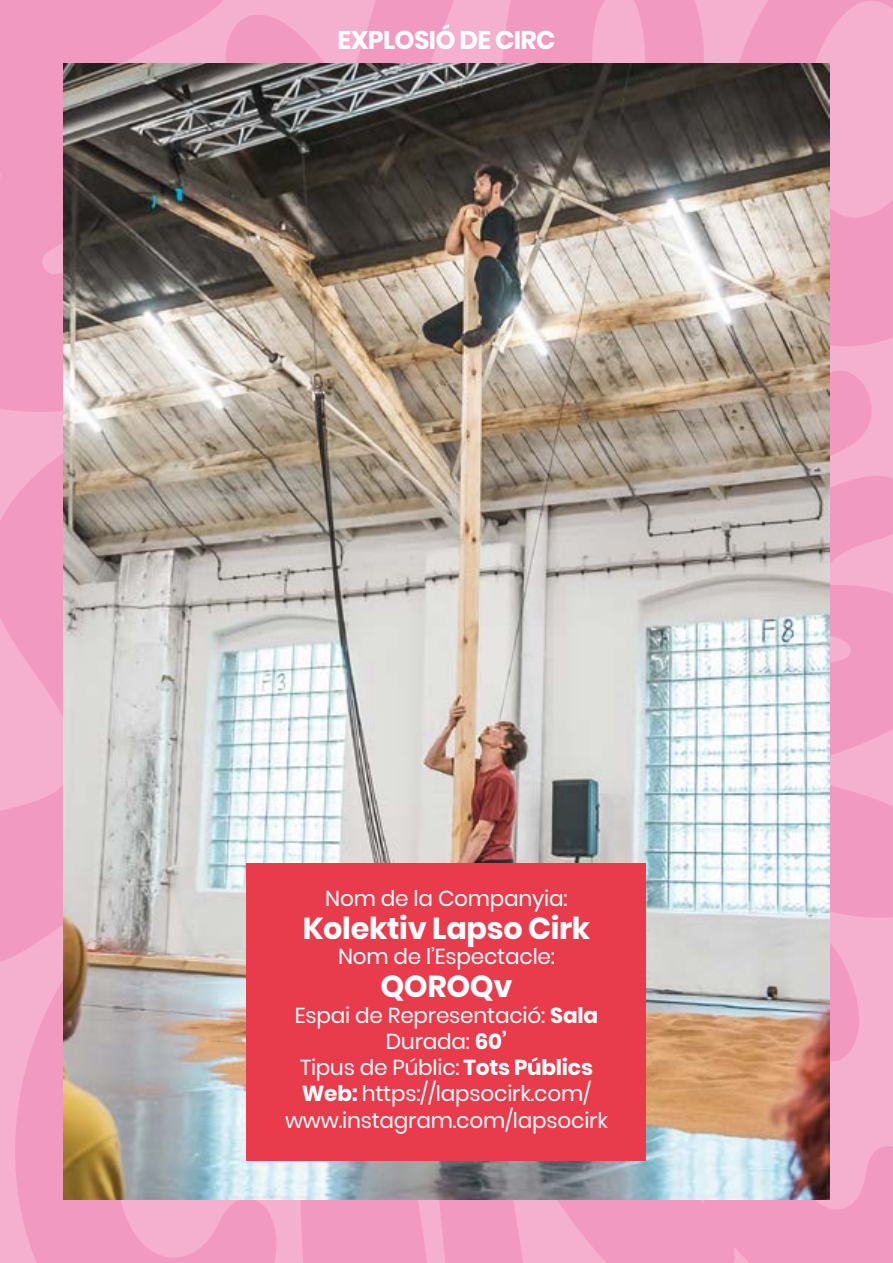
<style>
.page{position:relative;width:893px;height:1263px;background:#fff}
.page>*{position:absolute;margin:0;border:0;box-sizing:border-box;transform-origin:0 0}
.t1{font:700 30.3px "Poppins";letter-spacing:-.01em;color:#fff}
.t2{font:700 25.5px "Poppins";letter-spacing:-.025em;color:#fff}
.t3{font:21.6px/26.1px "Poppins";letter-spacing:-.01em;color:#fff;text-align:center}
.s1{font-weight:700}
</style>
<div class="page">
<div style="left:0;top:0;width:196px;height:387px;background:#f299c2"></div>
<svg style="left:503px;top:0;width:201px;height:64px;background:#ef9dc3"></svg>
<svg style="left:829px;top:432px;width:64px;height:44px;background:#f3aacb"></svg>
<svg style="left:718px;top:0;width:175px;height:432px;background:#eba2c1"></svg>
<svg style="left:0;top:387px;width:64px;height:462px;background:#f2a3c7"></svg>
<svg style="left:0;top:849px;width:287px;height:414px;background:#f2a1c6"></svg>
<svg style="left:287px;top:1199px;width:108px;height:64px;background:#f19cc3"></svg>
<svg style="left:395px;top:1199px;width:259px;height:64px;background:#f19fc5"></svg>
<svg style="left:654px;top:918px;width:239px;height:345px;background:#ec9ec0"></svg>
<svg style="left:196px;top:0;width:307px;height:64px;background:#f1a4c7"></svg>
<svg style="left:829px;top:476px;width:64px;height:442px;background:#f29fc5"></svg>
<img style="left:64px;top:64px;width:765px;height:1135px">
<div style="left:247px;top:863px;width:399px;height:298px;background:#e83c4d"></div>
<p class="t2" style="left:338px;top:25px;width:219px">EXPLOSIÓ DE CIRC</p>
<p class="t3" style="left:325px;top:886px;width:244px">Nom de la Companyia:</p>
<h1 class="t1" style="left:303px;top:910px;width:289px">Kolektiv Lapso Cirk</h1>
<p class="t3" style="left:338px;top:944px;width:218px">Nom de l’Espectacle:</p>
<h1 class="t1" style="left:380px;top:969px;width:134px">QOROQv</h1>
<p class="t3" style="left:285px;top:1002px;width:324px">Espai de Representació: <span class="s1">Sala<br></span>Durada: <span class="s1">60’<br></span>Tipus de Públic: <span class="s1">Tots Públics<br>Web:</span> https://lapsocirk.com/ www.instagram.com/lapsocirk</p>
</div>
